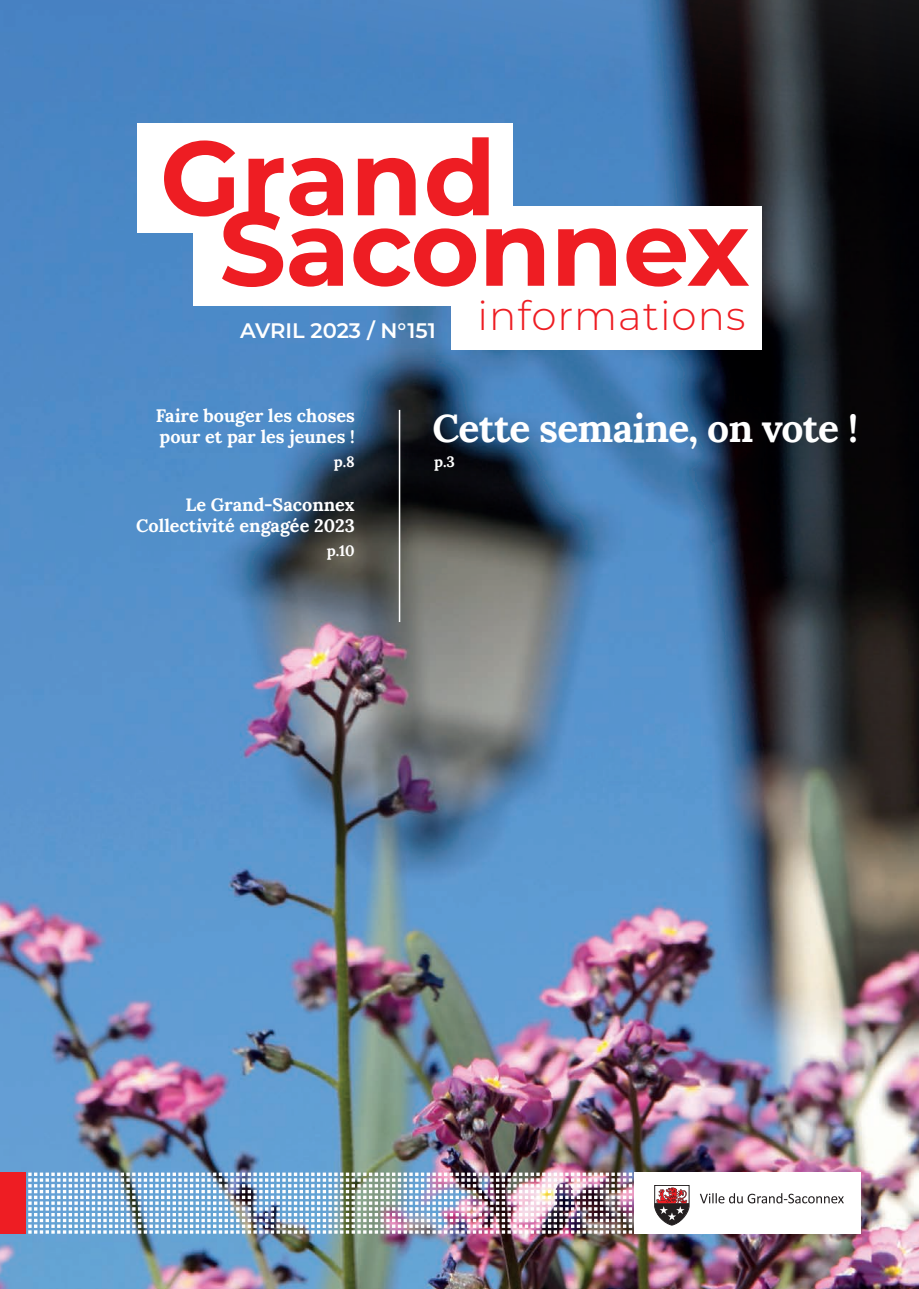
<style>
.page{position:relative;width:919px;height:1289px;background:#fff}
.page>*{position:absolute;margin:0;border:0;box-sizing:border-box;transform-origin:0 0}
.t1{font:700 105px "Montserrat";letter-spacing:-.005em;color:#ee1d23}
.t2{font:700 39px "Lora";letter-spacing:-.02em;color:#fff}
.t3{font:600 21px "Montserrat";color:#fff}
.t4{font:700 18px/21.6px "Lora";color:#fff}
.t5{font:700 15px "Lora";color:#fff}
</style>
<div class="page">
<img style="left:0;top:0;width:918px;height:1288px">
<div style="left:193px;top:206px;width:568px;height:99px;background:#fff"></div>
<div style="left:138px;top:123px;width:375px;height:110px;background:#fff"></div>
<div style="left:451px;top:268px;width:310px;height:81px;background:#fff"></div>
<div style="left:634px;top:1172px;width:227px;height:61px;background:#fff"></div>
<div style="left:0;top:1172px;width:26px;height:61px;background:#ee1d23"></div>
<img style="left:28px;top:1172px;width:604px;height:61px">
<svg style="left:700px;top:1193px;width:143px;height:10px"></svg>
<svg style="left:654px;top:1185px;width:35px;height:40px"></svg>
<hr style="left:399px;top:410px;width:1px;height:212px;background:#fff">
<h1 class="t1" style="left:160px;top:102px;width:338px">Grand</h1>
<h1 class="t1" style="left:219px;top:173px;width:532px">Saconnex</h1>
<p class="t3" style="left:240px;top:315px;width:506px">AVRIL 2023 / N°151 <sup>informations</sup></p>
<p class="t4" style="left:156px;top:402px;width:200px">Faire bouger les choses pour et par les jeunes !</p>
<p class="t5" style="left:334px;top:449px;width:23px">p.8</p>
<p class="t4" style="left:136px;top:491px;width:220px;text-align:right">Le Grand-Saconnex<br>Collectivité engagée 2023</p>
<p class="t5" style="left:326px;top:538px;width:30px">p.10</p>
<h2 class="t2" style="left:432px;top:395px;width:427px">Cette semaine, on vote !</h2>
<p class="t5" style="left:434px;top:448px;width:22px">p.3</p>
</div>
